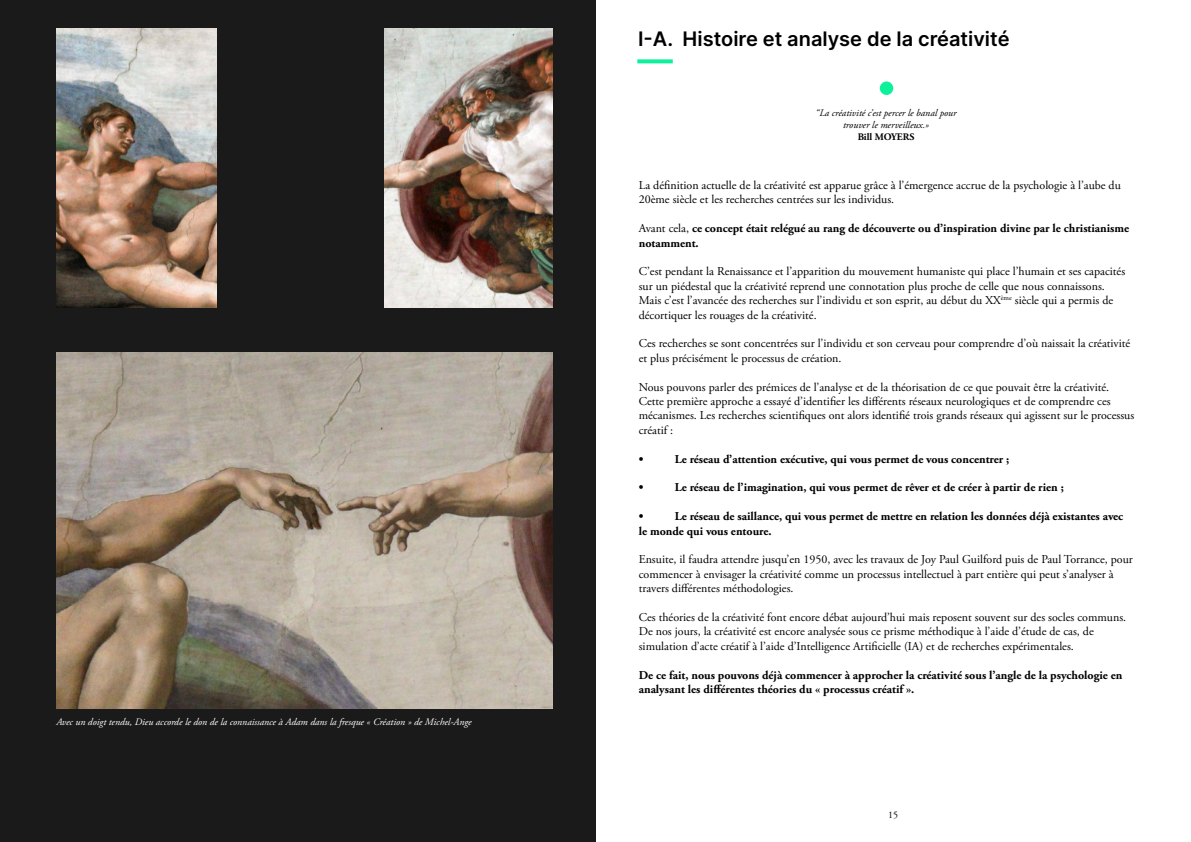
<style>
.page{position:relative;width:1191px;height:842px;background:#fff}
.page>*{position:absolute;margin:0;border:0;box-sizing:border-box;transform-origin:0 0}
.t1{font:20px "Inter";color:#000}
.t2{font:12px/14.4px "Adobe Garamond Pro";color:#000}
.t3{font:700 12px/14.4px "Adobe Garamond Pro";color:#000}
.t4{font:italic 10px "Adobe Garamond Pro";color:#fff}
.t5{font:italic 10px/12px "Adobe Garamond Pro";color:#000;text-align:center}
.t6{font:700 10px "Adobe Garamond Pro";color:#000}
.t7{font:10px "Adobe Garamond Pro";color:#000}
.s1{font-weight:400}
</style>
<div class="page">
<div style="left:0;top:0;width:595px;height:842px;background:#1a1a1a"></div>
<img style="left:56px;top:353px;width:497px;height:356px">
<img style="left:385px;top:28px;width:168px;height:280px">
<img style="left:57px;top:28px;width:159px;height:280px">
<svg style="left:637px;top:59px;width:36px;height:4px"></svg>
<div style="left:879px;top:81px;width:14px;height:14px;background:#0cf29a;border-radius:50%"></div>
<p class="t4" style="left:56px;top:716px;width:417px">Avec un doigt tendu, Dieu accorde le don de la connaissance à Adam dans la fresque « Création » de Michel-Ange</p>
<h1 class="t1" style="left:638px;top:24px;width:373px">I-A. Histoire et analyse de la créativité</h1>
<p class="t5" style="left:815px;top:107px;width:142px">“La créativité c’est percer le banal pour trouver le merveilleux.»</p>
<p class="t6" style="left:857px;top:131px;width:58px">Bill MOYERS</p>
<p class="t2" style="left:639px;top:178px;width:483px">La définition actuelle de la créativité est apparue grâce à l’émergence accrue de la psychologie à l’aube du<br>20ème siècle et les recherches centrées sur les individus.</p>
<p class="t3" style="left:639px;top:221px;width:492px"><span class="s1">Avant cela,</span> ce concept était relégué au rang de découverte ou d’inspiration divine par le christianisme notamment.</p>
<p class="t2" style="left:639px;top:265px;width:488px">C’est pendant la Renaissance et l’apparition du mouvement humaniste qui place l’humain et ses capacités sur un piédestal que la créativité reprend une connotation plus proche de celle que nous connaissons.<br>Mais c’est l’avancée des recherches sur l’individu et son esprit, au début du XX<sup>ème</sup> siècle qui a permis de décortiquer les rouages de la créativité.</p>
<p class="t2" style="left:639px;top:337px;width:493px">Ces recherches se sont concentrées sur l’individu et son cerveau pour comprendre d’où naissait la créativité et plus précisément le processus de création.</p>
<p class="t2" style="left:639px;top:380px;width:497px">Nous pouvons parler des prémices de l’analyse et de la théorisation de ce que pouvait être la créativité.<br>Cette première approche a essayé d’identifier les différents réseaux neurologiques et de comprendre ces mécanismes. Les recherches scientifiques ont alors identifié trois grands réseaux qui agissent sur le processus créatif :</p>
<p class="t3" style="left:639px;top:452px;width:6px">•</p>
<p class="t3" style="left:675px;top:452px;width:336px">Le réseau d’attention exécutive, qui vous permet de vous concentrer ;</p>
<p class="t3" style="left:639px;top:481px;width:6px">•</p>
<p class="t3" style="left:675px;top:481px;width:390px">Le réseau de l’imagination, qui vous permet de rêver et de créer à partir de rien ;</p>
<p class="t3" style="left:639px;top:509px;width:6px">•</p>
<p class="t3" style="left:639px;top:509px;width:486px;text-indent:36px">Le réseau de saillance, qui vous permet de mettre en relation les données déjà existantes avec le monde qui vous entoure.</p>
<p class="t2" style="left:639px;top:553px;width:496px">Ensuite, il faudra attendre jusqu’en 1950, avec les travaux de Joy Paul Guilford puis de Paul Torrance, pour commencer à envisager la créativité comme un processus intellectuel à part entière qui peut s’analyser à travers différentes méthodologies.</p>
<p class="t2" style="left:639px;top:610px;width:489px">Ces théories de la créativité font encore débat aujourd’hui mais reposent souvent sur des socles communs.<br>De nos jours, la créativité est encore analysée sous ce prisme méthodique à l’aide d’étude de cas, de simulation d’acte créatif à l’aide d’Intelligence Artificielle (IA) et de recherches expérimentales.</p>
<p class="t3" style="left:639px;top:668px;width:485px">De ce fait, nous pouvons déjà commencer à approcher la créativité sous l’angle de la psychologie en analysant les différentes théories du « processus créatif ».</p>
<p class="t7" style="left:888px;top:809px;width:11px">15</p>
</div>
